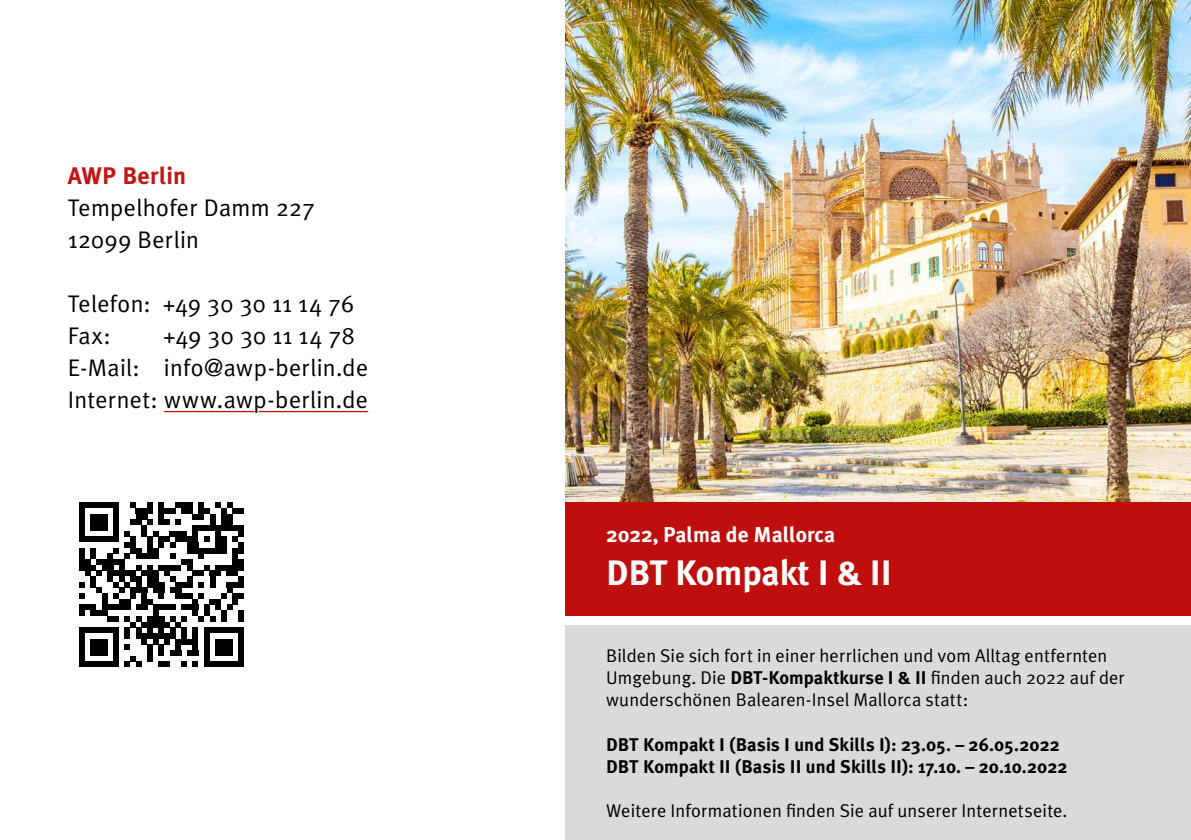
<style>
.page{position:relative;width:1191px;height:840px;background:#fff}
.page>*{position:absolute;margin:0;border:0;box-sizing:border-box;transform-origin:0 0}
.t1{font:700 35.2px "Meta Plus";color:#fff}
.t2{font:24px/32px "Meta Plus Normal";letter-spacing:.015em;color:#000}
.t3{font:700 24px "Meta Plus";letter-spacing:.005em;color:#bf1717}
.t4{font:700 21.4px "Meta Plus";color:#fff}
.t5{font:18.4px/22px "Meta Plus Normal";letter-spacing:.005em;color:#000}
.t6{font:700 18.4px "Meta Plus";letter-spacing:.005em;color:#000}
.s1{color:#fff}
.s2{font-family:"Meta Plus";font-weight:700}
</style>
<div class="page">
<hr style="left:164px;top:410px;width:204px;height:2px;background:#bf1717">
<img style="left:566px;top:0;width:625px;height:502px">
<div style="left:566px;top:625px;width:625px;height:214px;background:#dadada"></div>
<div style="left:566px;top:502px;width:625px;height:113px;background:#be0f0e"></div>
<svg style="left:79px;top:502px;width:165px;height:164px"></svg>
<p class="t3" style="left:68px;top:162px;width:120px">AWP Berlin</p>
<p class="t2" style="left:68px;top:191px;width:249px">Tempelhofer Damm 227</p>
<p class="t2" style="left:68px;top:223px;width:133px">12099 Berlin</p>
<p class="t2" style="left:68px;top:287px;width:288px">Telefon: +49 30 30 11 14 76<br>Fax:</p>
<p class="t2" style="left:163px;top:319px;width:193px">+49 30 30 11 14 78</p>
<p class="t2" style="left:68px;top:351px;width:302px">E-Mail: info@awp-berlin.de<br>Internet: www.aw<span class="s1">p</span>-berlin.de</p>
<p class="t4" style="left:606px;top:522px;width:230px">2022, Palma de Mallorca</p>
<p class="t1" style="left:606px;top:552px;width:287px">DBT Kompakt I &amp; II</p>
<p class="t5" style="left:606px;top:644px;width:520px">Bilden Sie sich fort in einer herrlichen und vom Alltag entfernten<br>Umgebung. Die <span class="s2">DBT-Kompaktkurse I &amp; II</span> finden auch 2022 auf der wunderschönen Balearen-Insel Mallorca statt:</p>
<p class="t6" style="left:606px;top:733px;width:455px">DBT Kompakt I (Basis I und Skills I): 23.05. – 26.05.2022</p>
<p class="t6" style="left:606px;top:755px;width:463px">DBT Kompakt II (Basis II und Skills II): 17.10. – 20.10.2022</p>
<p class="t5" style="left:606px;top:799px;width:463px">Weitere Informationen finden Sie auf unserer Internetseite.</p>
</div>
